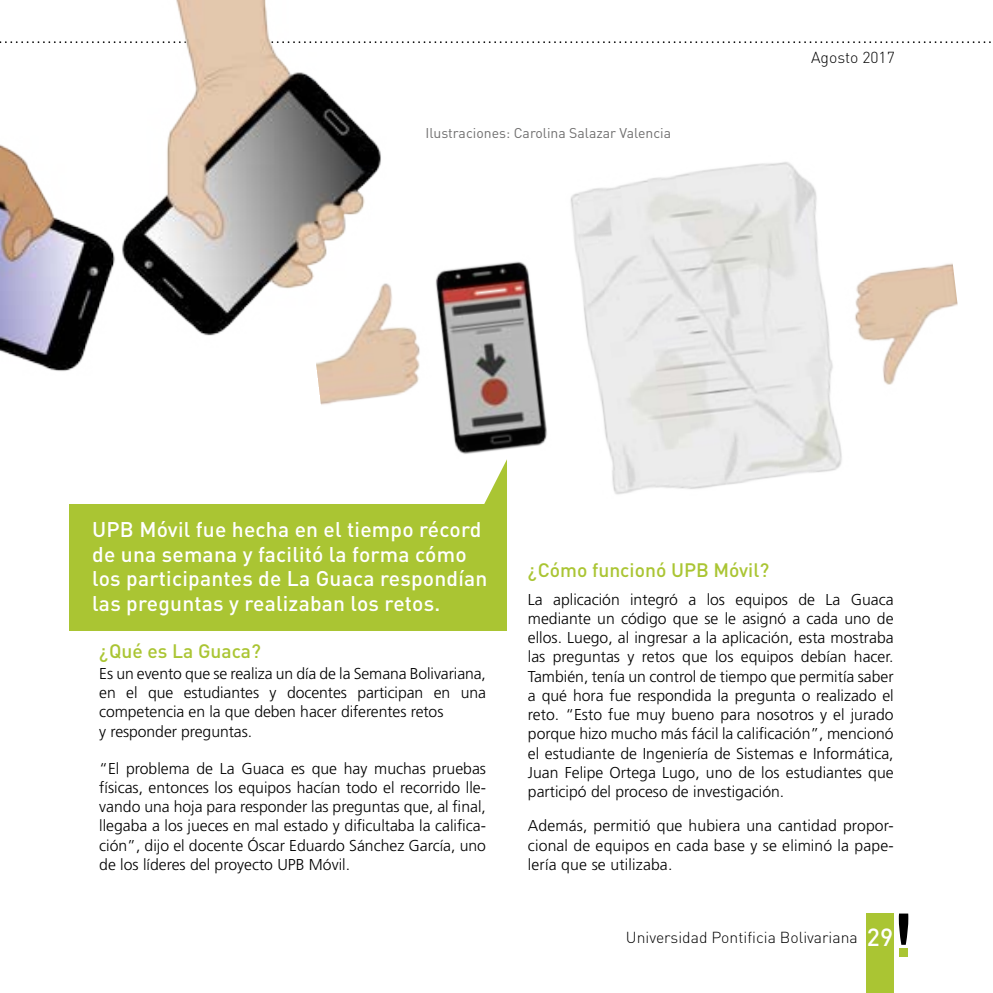
<style>
.page{position:relative;width:993px;height:993px;background:#fff}
.page>*{position:absolute;margin:0;border:0;box-sizing:border-box;transform-origin:0 0}
.t1{font:500 21px/24.5px "DIN Pro";letter-spacing:.01em;color:#fff}
.t2{font:500 19.25px "DIN Pro";color:#aac533}
.t3{font:300 15.75px/19.2px "Frutiger LT Std";letter-spacing:-.005em;color:#000;text-align:justify}
.t4{font:300 15.75px "DIN Pro";color:#000}
.t5{font:14px "DIN Pro";color:#706f6f}
.s1{font-weight:500;font-size:24.5px;color:#fff}
</style>
<div class="page">
<div style="left:866px;top:913px;width:27px;height:79px;background:#aac533"></div>
<div style="left:898px;top:948px;width:9px;height:8px;background:#aac533"></div>
<svg style="left:898px;top:913px;width:10px;height:31px"></svg>
<svg style="left:401px;top:41px;width:590px;height:2px"></svg>
<img style="left:0;top:0;width:399px;height:371px">
<div style="left:70px;top:504px;width:437px;height:126px;background:#aac533"></div>
<img style="left:296px;top:118px;width:662px;height:386px">
<p class="t5" style="left:425px;top:122px;width:247px">Ilustraciones: Carolina Salazar Valencia</p>
<p class="t4" style="left:810px;top:45px;width:85px">Agosto 2017</p>
<h1 class="t1" style="left:92px;top:515px;width:396px">UPB Móvil fue hecha en el tiempo récord de una semana y facilitó la forma cómo los participantes de La Guaca respondían las preguntas y realizaban los retos.</h1>
<p class="t2" style="left:99px;top:635px;width:163px">¿Qué es La Guaca?</p>
<p class="t3" style="left:99px;top:663px;width:388px;text-align:left">Es un evento que se realiza un día de la Semana Bolivariana, en el que estudiantes y docentes participan en una competencia en la que deben hacer diferentes retos<br>y responder preguntas.</p>
<p class="t3" style="left:99px;top:758px;width:388px">“El problema de La Guaca es que hay muchas pruebas físicas, entonces los equipos hacían todo el recorrido lle&shy;vando una hoja para responder las preguntas que, al final, llegaba a los jueces en mal estado y dificultaba la califica&shy;ción”, dijo el docente Óscar Eduardo Sánchez García, uno de los líderes del proyecto UPB Móvil.</p>
<p class="t2" style="left:527px;top:553px;width:243px">¿Cómo funcionó UPB Móvil?</p>
<p class="t3" style="left:527px;top:589px;width:367px">La aplicación integró a los equipos de La Guaca mediante un código que se le asignó a cada uno de ellos. Luego, al ingresar a la aplicación, esta mostraba las preguntas y retos que los equipos debían hacer.<br>También, tenía un control de tiempo que permitía saber a qué hora fue respondida la pregunta o realizado el reto. “Esto fue muy bueno para nosotros y el jurado porque hizo mucho más fácil la calificación”, mencionó el estudiante de Ingeniería de Sistemas e Informática, Juan Felipe Ortega Lugo, uno de los estudiantes que participó del proceso de investigación.</p>
<p class="t3" style="left:527px;top:816px;width:367px">Además, permitió que hubiera una cantidad propor&shy;cional de equipos en cada base y se eliminó la pape&shy;lería que se utilizaba.</p>
<p class="t4" style="left:625px;top:924px;width:268px">Universidad Pontificia Bolivariana <span class="s1">29</span></p>
</div>
